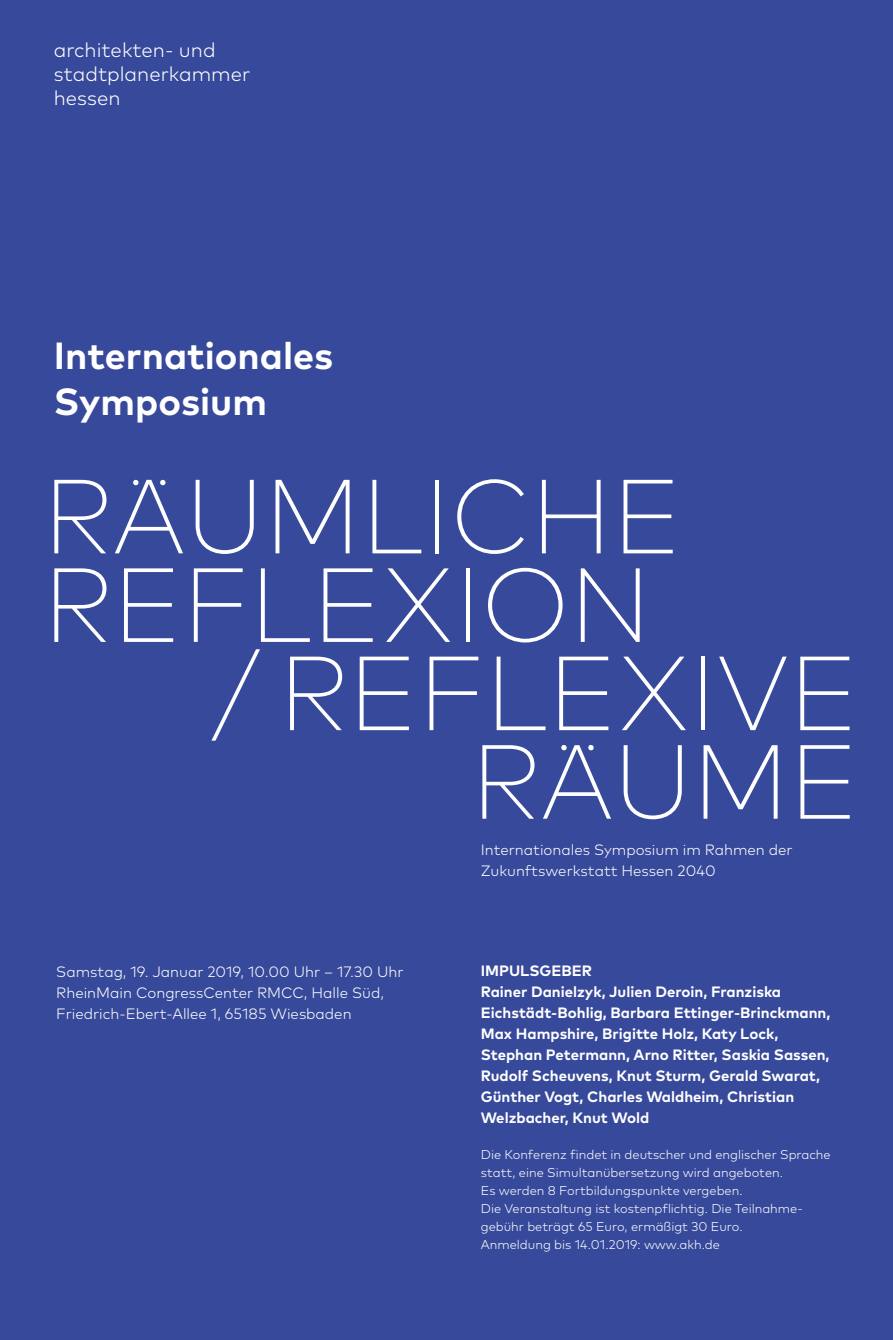
<style>
.page{position:relative;width:893px;height:1340px;background:#fff}
.page>*{position:absolute;margin:0;border:0;box-sizing:border-box;transform-origin:0 0}
.t1{font:200 105px "Mark Pro";color:#fff}
.t2{font:700 37.65px/45.3px "Mark Pro";color:#fff}
.t3{font:300 20.25px/24px "Mark Pro";color:#fff}
.t4{font:700 15px/21px "Mark Pro";color:#fff}
.t5{font:300 15px/21px "Mark Pro";color:#fff}
.t6{font:300 12.75px/18px "Mark Pro";color:#fff}
</style>
<div class="page">
<div style="left:0;top:0;width:893px;height:1339px;background:#37499a"></div>
<svg style="left:160px;top:480px;width:6px;height:5px"></svg>
<svg style="left:133px;top:480px;width:6px;height:5px"></svg>
<svg style="left:588px;top:745px;width:6px;height:6px"></svg>
<svg style="left:561px;top:745px;width:6px;height:6px"></svg>
<h3 class="t3" style="left:54px;top:36px;width:198px">architekten- und stadtplanerkammer hessen</h3>
<h2 class="t2" style="left:54px;top:330px;width:281px">Internationales<br>Symposium</h2>
<h1 class="t1" style="left:43px;top:438px;width:640px">RAUMLICHE</h1>
<h1 class="t1" style="left:43px;top:526px;width:610px">REFLEXION</h1>
<h1 class="t1" style="left:210px;top:614px;width:650px">/ REFLEXIVE</h1>
<h1 class="t1" style="left:471px;top:703px;width:389px">RAUME</h1>
<p class="t5" style="left:481px;top:837px;width:313px">Internationales Symposium im Rahmen der<br>Zukunftswerkstatt Hessen 2040</p>
<p class="t5" style="left:56px;top:959px;width:349px">Samstag, 19. Januar 2019, 10.00 Uhr – 17.30 Uhr<br>RheinMain CongressCenter RMCC, Halle Süd,<br>Friedrich-Ebert-Allee 1, 65185 Wiesbaden</p>
<p class="t4" style="left:481px;top:958px;width:351px">IMPULSGEBER<br>Rainer Danielzyk, Julien Deroin, Franziska Eichstädt-Bohlig, Barbara Ettinger-Brinckmann, Max Hampshire, Brigitte Holz, Katy Lock, Stephan Petermann, Arno Ritter, Saskia Sassen, Rudolf Scheuvens, Knut Sturm, Gerald Swarat, Günther Vogt, Charles Waldheim, Christian Welzbacher, Knut Wold</p>
<p class="t6" style="left:481px;top:1144px;width:351px">Die Konferenz findet in deutscher und englischer Sprache statt, eine Simultanübersetzung wird angeboten.<br>Es werden 8 Fortbildungspunkte vergeben.<br>Die Veranstaltung ist kostenpflichtig. Die Teilnahme - gebühr beträgt 65 Euro, ermäßigt 30 Euro.<br>Anmeldung bis 14.01.2019: www.akh.de</p>
</div>
